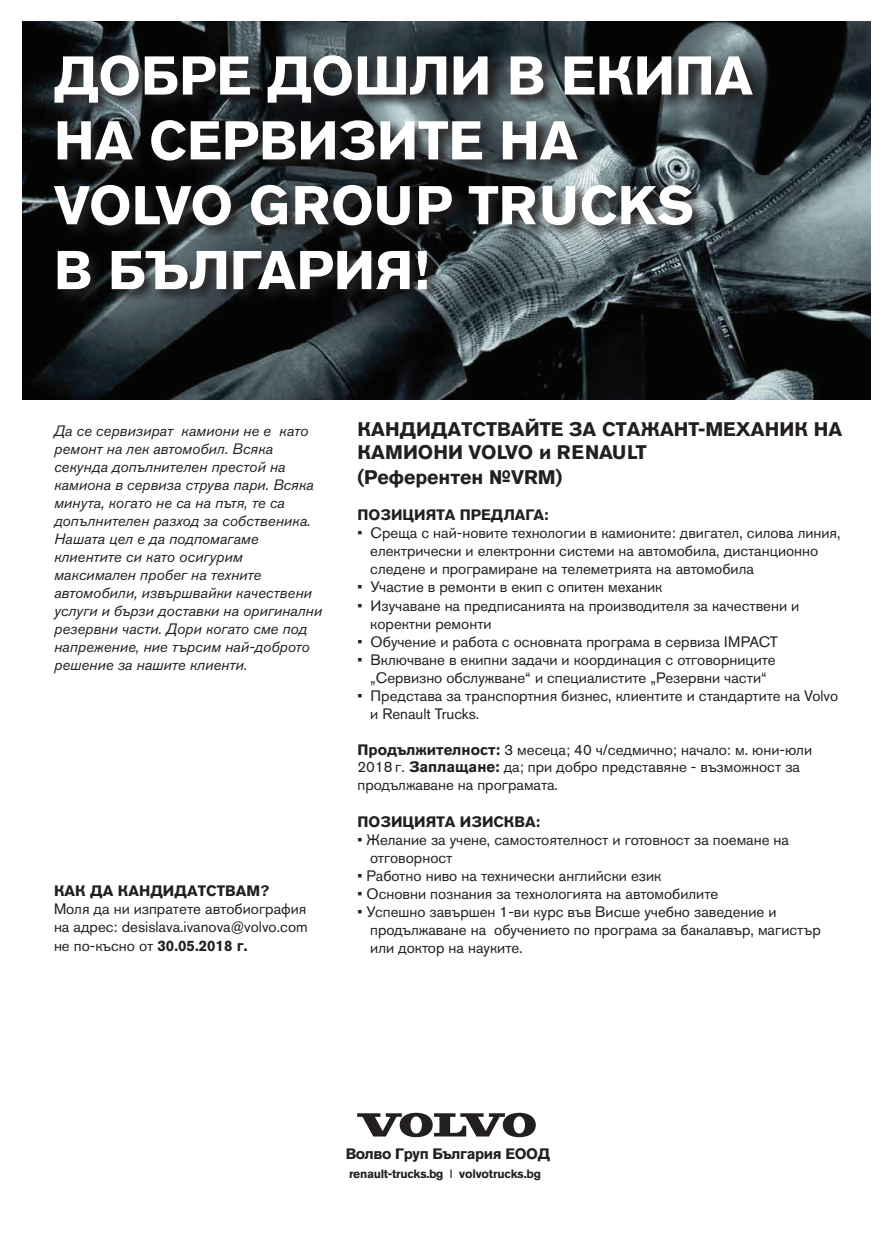
<style>
.page{position:relative;width:893px;height:1234px;background:#fff}
.page>*{position:absolute;margin:0;border:0;box-sizing:border-box;transform-origin:0 0}
.t1{font:700 54px/64.8px "Akzidenz Grotesk Pro";color:#fff}
.t2{font:700 19.5px/23.4px "Akzidenz Grotesk Pro";color:#231f20}
.t3{font:15px/18px "Akzidenz Grotesk Pro";color:#231f20}
.t4{font:italic 15px/18px "Akzidenz Grotesk Pro";color:#231f20}
.t5{font:700 15px "Akzidenz Grotesk Pro";color:#231f20}
.t6{font:700 15px "Akzidenz Grotesk Pro";letter-spacing:-.025em;color:#231f20}
.t7{font:700 12px "Akzidenz Grotesk Pro";letter-spacing:-.02em;color:#231f20}
.s1{font-weight:700}
.s2{font-weight:400}
</style>
<div class="page">
<img style="left:22px;top:21px;width:848px;height:378px">
<svg style="left:51px;top:52px;width:716px;height:252px;background:#2f3437"></svg>
<svg style="left:357px;top:1112px;width:179px;height:24px"></svg>
<p class="t1" style="left:54px;top:43px;width:701px">ДОБРЕ ДОШЛИ В ЕКИПА<br>НА СЕРВИЗИТЕ НА<br>VOLVO GROUP TRUCKS<br>В БЪЛГАРИЯ!</p>
<p class="t4" style="left:54px;top:421px;width:270px">Да се сервизират камиони не е като ремонт на лек автомобил. Всяка секунда допълнителен престой на камиона в сервиза струва пари. Всяка минута, когато не са на пътя, те са допълнителен разход за собственика.<br>Нашата цел е да подпомагаме клиентите си като осигурим максимален пробег на техните автомобили, извършвайки качествени услуги и бързи доставки на оригинални резервни части. Дори когато сме под напрежение, ние търсим най-доброто решение за нашите клиенти.</p>
<p class="t3" style="left:54px;top:881px;width:255px"><span class="s1">КАК ДА КАНДИДАТСТВАМ?<br></span>Моля да ни изпратете автобиография на адрес: desislava.ivanova@volvo.com не по-късно от <span class="s1">30.05.2018 г.</span></p>
<p class="t2" style="left:357px;top:417px;width:486px">КАНДИДАТСТВАЙТЕ ЗА СТАЖАНТ-МЕХАНИК НА<br>КАМИОНИ VOLVO и RENAULT</p>
<p class="t2" style="left:357px;top:465px;width:206px">(Референтен №VRM)</p>
<p class="t5" style="left:357px;top:505px;width:193px">ПОЗИЦИЯТА ПРЕДЛАГА:</p>
<p class="t3" style="left:370px;top:524px;width:472px;text-indent:-13px">• Среща с най-новите технологии в камионите: двигател, силова линия, електрически и електронни системи на автомобила, дистанционно следене и програмиране на телеметрията на автомобила</p>
<p class="t3" style="left:357px;top:578px;width:306px">• Участие в ремонти в екип с опитен механик</p>
<p class="t3" style="left:370px;top:596px;width:431px;text-indent:-13px">• Изучаване на предписанията на производителя за качествени и коректни ремонти</p>
<p class="t3" style="left:357px;top:632px;width:422px">• Обучение и работа с основната програма в сервиза IMPACT</p>
<p class="t3" style="left:357px;top:650px;width:420px;text-align:center">• Включване в екипни задачи и координация с отговорниците „Сервизно обслужване“ и специалистите „Резервни части“</p>
<p class="t3" style="left:370px;top:686px;width:470px;text-indent:-13px">• Представа за транспортния бизнес, клиентите и стандартите на Volvo и Renault Trucks.</p>
<p class="t3" style="left:357px;top:740px;width:456px"><span class="s1">Продължителност:</span> 3 месеца; 40 ч/седмично; начало: м. юни-юли<br>2018 г. <span class="s1">Заплащане:</span> да; при добро представяне - възможност за продължаване на програмата.</p>
<p class="t5" style="left:357px;top:811px;width:184px">ПОЗИЦИЯТА ИЗИСКВА:</p>
<p class="t3" style="left:370px;top:830px;width:420px;text-indent:-13px">• Желание за учене, самостоятелност и готовност за поемане на отговорност</p>
<p class="t3" style="left:357px;top:866px;width:305px">• Работно ниво на технически английски език</p>
<p class="t3" style="left:357px;top:884px;width:362px">• Основни познания за технологията на автомобилите</p>
<p class="t3" style="left:370px;top:902px;width:452px;text-indent:-13px">• Успешно завършен 1-ви курс във Висше учебно заведение и продължаване на обучението по програма за бакалавър, магистър или доктор на науките.</p>
<p class="t6" style="left:346px;top:1143px;width:206px">Волво Груп България ЕООД</p>
<p class="t7" style="left:349px;top:1165px;width:194px">renault-trucks.bg <span class="s2">І</span> volvotrucks.bg</p>
</div>
